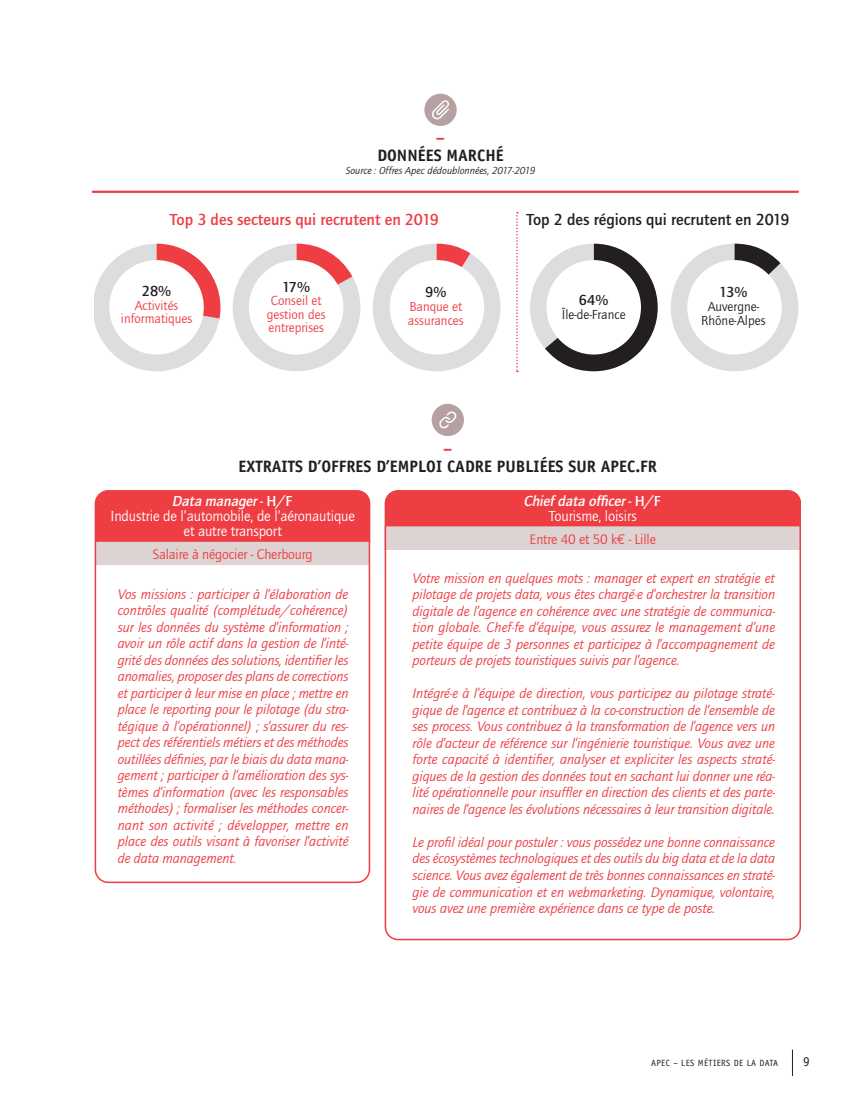
<style>
.page{position:relative;width:851px;height:1106px;background:#fff}
.page>*{position:absolute;margin:0;border:0;box-sizing:border-box;transform-origin:0 0}
.t1{font:700 16.5px "Officina Sans";color:#231f20}
.t2{font:700 16.5px "Quay Itc T";color:#ee3d43}
.t3{font:700 16.5px "Quay Itc T";color:#231f20}
.t4{font:700 16.5px "Officina Sans";color:#ee3d43}
.t5{font:15px/15px "Quay Itc T";letter-spacing:-.01em;color:#fff;text-align:center}
.t6{font:italic 700 15px/15px "Quay Itc T";color:#fff;text-align:center}
.t7{font:700 15px "Quay Itc T";letter-spacing:-.045em;color:#231f20}
.t8{font:italic 14.25px/16.5px "Quay Itc T";letter-spacing:-.005em;color:#ee3d43;text-align:justify}
.t9{font:14.25px "Quay Itc T";letter-spacing:-.01em;color:#ee3d43}
.t10{font:13.5px/13.5px "Quay Itc T";color:#ee3d43}
.t11{font:13.5px/13.5px "Quay Itc T";color:#231f20;text-align:center}
.t12{font:13.5px "Officina Sans";color:#231f20}
.t13{font:italic 10.5px "Quay Itc T";color:#231f20}
.t14{font:9px "Officina Sans";letter-spacing:.04em;color:#231f20}
.s1{font-weight:700;font-style:italic}
.s2{font-weight:700}
.s3{font-style:normal}
.s4{font-weight:400;font-style:normal}
.s5{font-family:"Euro Mono"}
</style>
<div class="page">
<svg style="left:792px;top:1049px;width:1px;height:27px"></svg>
<div style="left:95px;top:541px;width:275px;height:24px;background:#ddd3d2"></div>
<div style="left:384px;top:526px;width:416px;height:24px;background:#ddd3d2"></div>
<div style="left:95px;top:490px;width:275px;height:393px;border:2px solid #ee3d43;border-radius:13px"></div>
<div style="left:96px;top:490px;width:274px;height:52px;background:#ee3d43"></div>
<div style="left:385px;top:490px;width:415px;height:36px;background:#ee3d43"></div>
<div style="left:431px;top:404px;width:33px;height:32px;background:#b5a1a2;border-radius:50%"></div>
<svg style="left:439px;top:411px;width:17px;height:17px"></svg>
<svg style="left:671px;top:244px;width:128px;height:128px"></svg>
<svg style="left:94px;top:244px;width:407px;height:128px"></svg>
<svg style="left:516px;top:212px;width:141px;height:160px"></svg>
<div style="left:109px;top:260px;width:95px;height:94px;background:#fff;border-radius:50%"></div>
<div style="left:249px;top:260px;width:94px;height:94px;background:#fff;border-radius:50%"></div>
<div style="left:546px;top:260px;width:95px;height:94px;background:#fff;border-radius:50%"></div>
<div style="left:389px;top:260px;width:95px;height:94px;background:#fff;border-radius:50%"></div>
<div style="left:687px;top:260px;width:94px;height:94px;background:#fff;border-radius:50%"></div>
<hr style="left:93px;top:191px;width:704px;height:2px;background:#ee3d43">
<div style="left:424px;top:94px;width:32px;height:32px;background:#b5a1a2;border-radius:50%"></div>
<svg style="left:432px;top:100px;width:17px;height:19px"></svg>
<p class="t4" style="left:436px;top:127px;width:11px">–</p>
<p class="t1" style="left:377px;top:145px;width:128px">DONNÉES MARCHÉ</p>
<p class="t13" style="left:346px;top:164px;width:191px">Source : Offres Apec dédoublonnées, 2017-2019</p>
<p class="t2" style="left:170px;top:210px;width:270px">Top 3 des secteurs qui recrutent en 2019</p>
<p class="t3" style="left:526px;top:210px;width:265px">Top 2 des régions qui recrutent en 2019</p>
<p class="t7" style="left:142px;top:283px;width:31px">28%</p>
<p class="t10" style="left:121px;top:298px;width:73px;text-align:center">Activités informatiques</p>
<p class="t7" style="left:282px;top:278px;width:30px">17%</p>
<p class="t10" style="left:267px;top:293px;width:60px">Conseil et gestion des entreprises</p>
<p class="t7" style="left:579px;top:291px;width:31px">64%</p>
<p class="t7" style="left:425px;top:284px;width:23px">9%</p>
<p class="t10" style="left:408px;top:299px;width:57px">Banque et assurances</p>
<p class="t11" style="left:561px;top:307px;width:65px">Île-de-France</p>
<p class="t7" style="left:719px;top:284px;width:30px">13%</p>
<p class="t11" style="left:701px;top:299px;width:66px">Auvergne-<br>Rhône-Alpes</p>
<p class="t4" style="left:443px;top:438px;width:11px">–</p>
<p class="t1" style="left:238px;top:456px;width:420px">EXTRAITS D’OFFRES D’EMPLOI CADRE PUBLIÉES SUR APEC.FR</p>
<p class="t5" style="left:110px;top:493px;width:246px"><span class="s1">Data manager</span><span class="s2">- H/ F<br></span>Industrie de l’automobile, de l’aéronautique et autre transport</p>
<p class="t6" style="left:523px;top:493px;width:139px">Chief data officer<span class="s3">- H/ F<br></span><span class="s4">Tourisme, loisirs</span></p>
<p class="t9" style="left:529px;top:530px;width:128px">Entre 40 et 50 k<span class="s5">e</span> - Lille</p>
<p class="t9" style="left:153px;top:545px;width:161px">Salaire à négocier - Cherbourg</p>
<p class="t8" style="left:118px;top:585px;width:232px">Vos missions : participer à l’élaboration de contrôles qualité (complétude/cohérence) sur les données du système d’information ; avoir un rôle actif dans la gestion de l’inté&shy;grité des données des solutions, identifier les anomalies, proposer des plans de corrections et participer à leur mise en place ; mettre en place le reporting pour le pilotage (du stra&shy;tégique à l’opérationnel) ; s’assurer du res&shy;pect des référentiels métiers et des méthodes outillées définies, par le biais du data mana&shy;gement ; participer à l’amélioration des sys&shy;tèmes d’information (avec les responsables méthodes) ; formaliser les méthodes concer&shy;nant son activité ; développer, mettre en place des outils visant à favoriser l’activité de data management.</p>
<p class="t8" style="left:412px;top:569px;width:364px">Votre mission en quelques mots : manager et expert en stratégie et pilotage de projets data, vous êtes chargé·e d’orchestrer la transition digitale de l’agence en cohérence avec une stratégie de communica&shy;tion globale. Chef·fe d’équipe, vous assurez le management d’une petite équipe de 3 personnes et participez à l’accompagnement de porteurs de projets touristiques suivis par l’agence.</p>
<p class="t8" style="left:412px;top:685px;width:364px">Intégré·e à l’équipe de direction, vous participez au pilotage straté&shy;gique de l’agence et contribuez à la co-construction de l’ensemble de ses process. Vous contribuez à la transformation de l’agence vers un rôle d’acteur de référence sur l’ingénierie touristique. Vous avez une forte capacité à identifier, analyser et expliciter les aspects straté&shy;giques de la gestion des données tout en sachant lui donner une réa&shy;lité opérationnelle pour insuffler en direction des clients et des parte&shy;naires de l’agence les évolutions nécessaires à leur transition digitale.</p>
<p class="t8" style="left:412px;top:834px;width:364px">Le profil idéal pour postuler : vous possédez une bonne connaissance des écosystèmes technologiques et des outils du big data et de la data science. Vous avez également de très bonnes connaissances en straté&shy;gie de communication et en webmarketing. Dynamique, volontaire, vous avez une première expérience dans ce type de poste.</p>
<p class="t14" style="left:651px;top:1057px;width:128px">APEC – LES MÉTIERS DE LA DATA</p>
<p class="t12" style="left:802px;top:1053px;width:8px">9</p>
</div>
